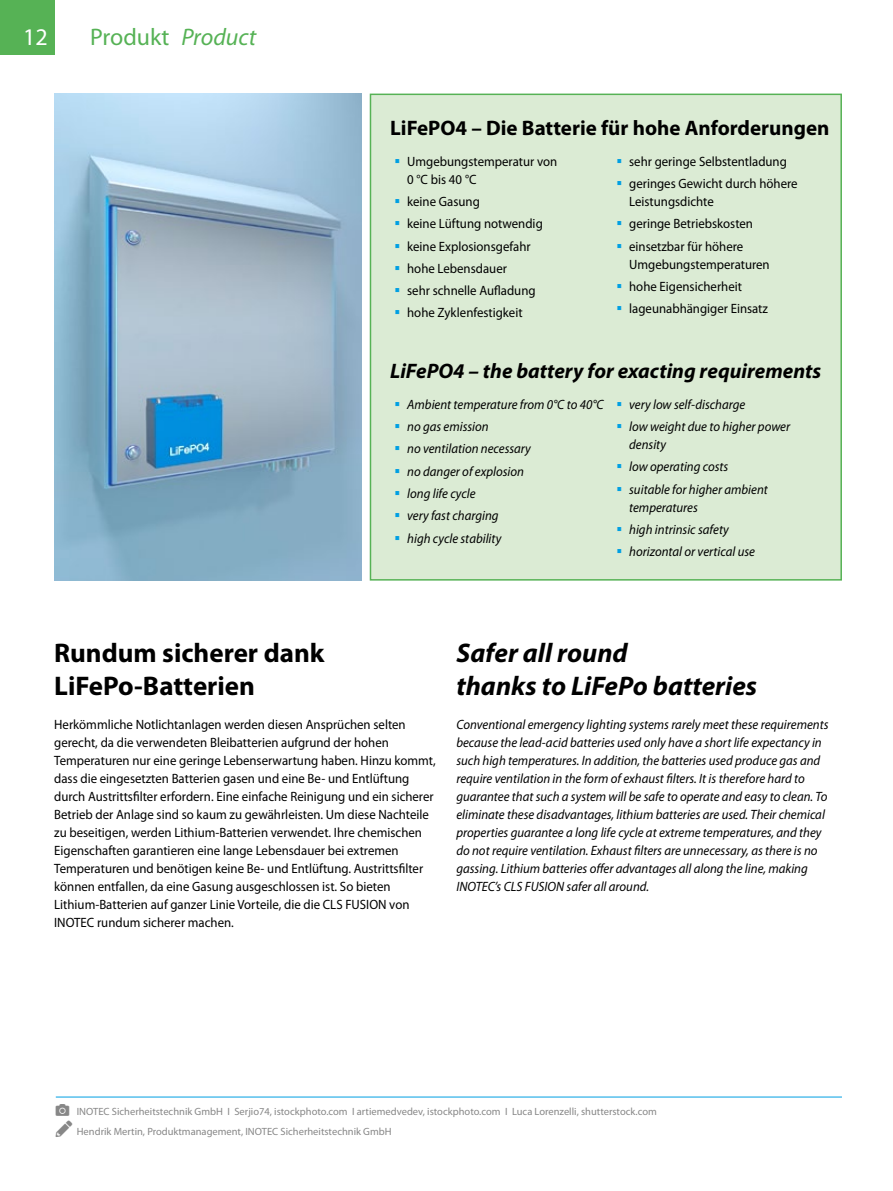
<style>
.page{position:relative;width:893px;height:1191px;background:#fff}
.page>*{position:absolute;margin:0;border:0;box-sizing:border-box;transform-origin:0 0}
.t1{font:italic 700 27px/33px "Myriad Pro";color:#000}
.t2{font:700 27px/33px "Myriad Pro";color:#000}
.t3{font:24px "Myriad Pro";color:#56b255}
.t4{font:24px "Myriad Pro";color:#fff}
.t5{font:italic 700 21px "Myriad Pro";color:#000}
.t6{font:700 21px "Myriad Pro";color:#000}
.t7{font:13.5px/18px "Myriad Pro";color:#000;scale:.95 1}
.t8{font:italic 13.5px/22.2px "Myriad Pro";color:#000;scale:.95 1}
.t9{font:10.5px/19.5px "Myriad Pro";color:#878787}
.s1{font-style:italic}
</style>
<div class="page">
<hr style="left:892px;top:0;width:1px;height:1191px;background:#12192c">
<hr style="left:892px;top:256px;width:1px;height:481px;background:#02162e">
<svg style="left:892px;top:662px;width:1px;height:14px"></svg>
<svg style="left:892px;top:617px;width:1px;height:14px"></svg>
<div style="left:370px;top:94px;width:472px;height:486px;background:#dbebd4;border:2px solid #56b255"></div>
<img style="left:54px;top:94px;width:308px;height:486px">
<hr style="left:56px;top:1096px;width:786px;height:1px;background:#009fe3">
<div style="left:0;top:0;width:54px;height:54px;background:#56b255"></div>
<h2 class="t4" style="left:23px;top:22px;width:26px">12</h2>
<h2 class="t3" style="left:90px;top:22px;width:168px">Produkt <span class="s1">Product</span></h2>
<h3 class="t6" style="left:390px;top:114px;width:441px">LiFePO4 – Die Batterie für hohe Anforderungen</h3>
<p class="t7" style="left:407px;top:152px;width:159px">Umgebungstemperatur von<br>0 °C bis 40 °C</p>
<p class="t7" style="left:407px;top:190px;width:144px;line-height:22.2px">keine Gasung<br>keine Lüftung notwendig keine Explosionsgefahr hohe Lebensdauer<br>sehr schnelle Aufladung hohe Zyklenfestigkeit</p>
<p class="t7" style="left:629px;top:150px;width:179px;line-height:22.2px">sehr geringe Selbstentladung geringes Gewicht durch höhere</p>
<p class="t7" style="left:629px;top:190px;width:132px;line-height:22.2px">Leistungsdichte geringe Betriebskosten einsetzbar für höhere</p>
<p class="t7" style="left:629px;top:253px;width:149px;line-height:22.2px">Umgebungstemperaturen hohe Eigensicherheit lageunabhängiger Einsatz</p>
<h3 class="t5" style="left:390px;top:357px;width:432px">LiFePO4 – the battery for exacting requirements</h3>
<p class="t8" style="left:407px;top:393px;width:208px">Ambient temperature from 0°C to 40°C no gas emission<br>no ventilation necessary<br>no danger of explosion<br>long life cycle<br>very fast charging<br>high cycle stability</p>
<p class="t8" style="left:629px;top:393px;width:171px">very low self-discharge<br>low weight due to higher power</p>
<p class="t8" style="left:629px;top:433px;width:148px">density<br>low operating costs suitable for higher ambient</p>
<p class="t8" style="left:629px;top:496px;width:134px">temperatures<br>high intrinsic safety horizontal or vertical use</p>
<h1 class="t2" style="left:54px;top:636px;width:272px">Rundum sicherer dank<br>LiFePo-Batterien</h1>
<p class="t7" style="left:54px;top:715px;width:403px">Herkömmliche Notlichtanlagen werden diesen Ansprüchen selten gerecht, da die verwendeten Bleibatterien aufgrund der hohen Temperaturen nur eine geringe Lebenserwartung haben. Hinzu kommt, dass die eingesetzten Batterien gasen und eine Be- und Entlüftung durch Austrittsfilter erfordern. Eine einfache Reinigung und ein sicherer Betrieb der Anlage sind so kaum zu gewährleisten. Um diese Nachteile zu beseitigen, werden Lithium-Batterien verwendet. Ihre chemischen Eigenschaften garantieren eine lange Lebensdauer bei extremen Temperaturen und benötigen keine Be- und Entlüftung. Austrittsfilter können entfallen, da eine Gasung ausgeschlossen ist. So bieten Lithium-Batterien auf ganzer Linie Vorteile, die die CLS FUSION von INOTEC rundum sicherer machen.</p>
<h1 class="t1" style="left:456px;top:636px;width:302px">Safer all round<br>thanks to LiFePo batteries</h1>
<p class="t8" style="left:456px;top:715px;width:393px;line-height:18px">Conventional emergency lighting systems rarely meet these requirements because the lead-acid batteries used only have a short life expectancy in such high temperatures. In addition, the batteries used produce gas and require ventilation in the form of exhaust filters. It is therefore hard to guarantee that such a system will be safe to operate and easy to clean. To eliminate these disadvantages, lithium batteries are used. Their chemical properties guarantee a long life cycle at extreme temperatures, and they do not require ventilation. Exhaust filters are unnecessary, as there is no gassing. Lithium batteries offer advantages all along the line, making INOTEC’s CLS FUSION safer all around.</p>
<p class="t9" style="left:77px;top:1101px;width:582px">INOTEC Sicherheitstechnik GmbH I Serjio74, istockphoto.com I artiemedvedev, istockphoto.com I Luca Lorenzelli, shutterstock.com<br>Hendrik Mertin, Produktmanagement, INOTEC Sicherheitstechnik GmbH</p>
</div>
